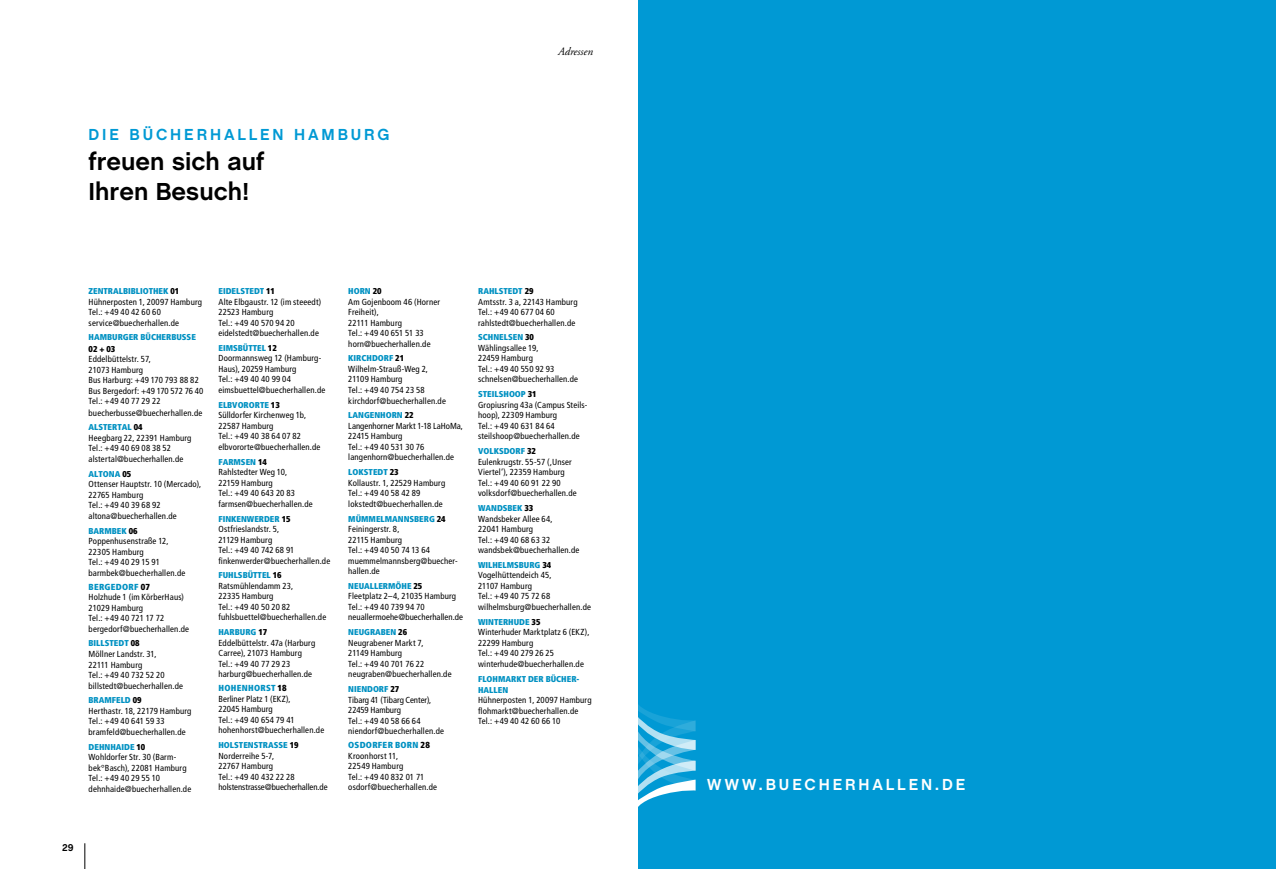
<style>
.page{position:relative;width:1276px;height:869px;background:#fff}
.page>*{position:absolute;margin:0;border:0;box-sizing:border-box;transform-origin:0 0}
.t1{font:700 25px/30px "Chalet";color:#000}
.t2{font:700 16.25px "Chalet";letter-spacing:.175em;color:#0099d4}
.t3{font:700 16.25px "Chalet";letter-spacing:.175em;color:#fff}
.t4{font:italic 11.25px "Adobe Garamond Pro";color:#000}
.t5{font:700 10px "Chalet";color:#000}
.t6{font:condensed 8.75px/10.5px "Frutiger";letter-spacing:.015em;color:#000}
.t7{font:900 condensed 8.5px/11.2px "Frutiger";color:#0091c2}
.t8{font:900 condensed 8.5px "Frutiger";color:#000}
.s1{color:#000}
.s2{font-weight:900;color:#0091c2}
.s3{font-weight:900}
</style>
<div class="page">
<div style="left:638px;top:0;width:638px;height:868px;background:#0099d4"></div>
<svg style="left:638px;top:704px;width:57px;height:102px"></svg>
<svg style="left:84px;top:843px;width:1px;height:25px"></svg>
<h2 class="t2" style="left:89px;top:125px;width:302px">DIE BÜCHERHALLEN HAMBURG</h2>
<h1 class="t1" style="left:89px;top:148px;width:177px">freuen sich auf<br>Ihren Besuch!</h1>
<p class="t4" style="left:558px;top:45px;width:36px">Adressen</p>
<p class="t7" style="left:89px;top:285px;width:92px">ZENTRALBIBLIOTHEK <span class="s1">01</span></p>
<p class="t6" style="left:89px;top:296px;width:115px">Hühnerposten 1, 20097 Hamburg<br>Tel.: +49 40 42 60 60 service@buecherhallen.de</p>
<p class="t7" style="left:89px;top:331px;width:109px">HAMBURGER BÜCHERBUSSE</p>
<p class="t8" style="left:89px;top:343px;width:28px">02 + 03</p>
<p class="t6" style="left:89px;top:354px;width:116px">Eddelbüttelstr. 57,<br>21073 Hamburg<br>Bus Harburg: +49 170 793 88 82<br>Bus Bergedorf: +49 170 572 76 40<br>Tel.: +49 40 77 29 22 buecherbusse@buecherhallen.de</p>
<p class="t7" style="left:89px;top:421px;width:55px">ALSTERTAL <span class="s1">04</span></p>
<p class="t6" style="left:89px;top:432px;width:104px">Heegbarg 22, 22391 Hamburg<br>Tel.: +49 40 69 08 38 52 alstertal@buecherhallen.de</p>
<p class="t7" style="left:89px;top:468px;width:44px">ALTONA <span class="s1">05</span></p>
<p class="t6" style="left:89px;top:478px;width:114px">Ottenser Hauptstr. 10 (Mercado),<br>22765 Hamburg<br>Tel.: +49 40 39 68 92 altona@buecherhallen.de</p>
<p class="t7" style="left:89px;top:524px;width:51px">BARMBEK <span class="s1">06</span></p>
<p class="t6" style="left:89px;top:535px;width:98px">Poppenhusenstraße 12,<br>22305 Hamburg<br>Tel.: +49 40 29 15 91 barmbek@buecherhallen.de</p>
<p class="t6" style="left:89px;top:581px;width:102px"><span class="s2">BERGEDORF</span> <span class="s3">07<br></span>Holzhude 1 (im KörberHaus)<br>21029 Hamburg<br>Tel.: +49 40 721 17 72 bergedorf@buecherhallen.de</p>
<p class="t7" style="left:89px;top:637px;width:52px">BILLSTEDT <span class="s1">08</span></p>
<p class="t6" style="left:89px;top:648px;width:96px">Möllner Landstr. 31,<br>22111 Hamburg<br>Tel.: +49 40 732 52 20 billstedt@buecherhallen.de</p>
<p class="t7" style="left:89px;top:694px;width:55px">BRAMFELD <span class="s1">09</span></p>
<p class="t6" style="left:89px;top:705px;width:104px">Herthastr. 18, 22179 Hamburg<br>Tel.: +49 40 641 59 33 bramfeld@buecherhallen.de</p>
<p class="t7" style="left:89px;top:740px;width:58px">DEHNHAIDE <span class="s1">10</span></p>
<p class="t6" style="left:89px;top:751px;width:104px">Wohldorfer Str. 30 (Barm&shy;bek°Basch), 22081 Hamburg<br>Tel.: +49 40 29 55 10 dehnhaide@buecherhallen.de</p>
<p class="t7" style="left:218px;top:285px;width:58px">EIDELSTEDT <span class="s1">11</span></p>
<p class="t6" style="left:218px;top:296px;width:104px">Alte Elbgaustr. 12 (im steeedt)<br>22523 Hamburg<br>Tel.: +49 40 570 94 20 eidelstedt@buecherhallen.de</p>
<p class="t7" style="left:218px;top:342px;width:60px">EIMSBÜTTEL <span class="s1">12</span></p>
<p class="t6" style="left:218px;top:353px;width:108px">Doormannsweg 12 (Hamburg-<br>Haus), 20259 Hamburg<br>Tel.: +49 40 40 99 04 eimsbuettel@buecherhallen.de</p>
<p class="t7" style="left:218px;top:399px;width:63px">ELBVORORTE <span class="s1">13</span></p>
<p class="t6" style="left:218px;top:410px;width:103px">Sülldorfer Kirchenweg 1b,<br>22587 Hamburg<br>Tel.: +49 40 38 64 07 82 elbvororte@buecherhallen.de</p>
<p class="t7" style="left:218px;top:456px;width:50px">FARMSEN <span class="s1">14</span></p>
<p class="t6" style="left:218px;top:466px;width:96px">Rahlstedter Weg 10,<br>22159 Hamburg<br>Tel.: +49 40 643 20 83 farmsen@buecherhallen.de</p>
<p class="t7" style="left:218px;top:512px;width:74px">FINKENWERDER <span class="s1">15</span></p>
<p class="t6" style="left:218px;top:523px;width:113px">Ostfrieslandstr. 5,<br>21129 Hamburg<br>Tel.: +49 40 742 68 91 finkenwerder@buecherhallen.de</p>
<p class="t7" style="left:218px;top:569px;width:65px">FUHLSBÜTTEL <span class="s1">16</span></p>
<p class="t6" style="left:218px;top:580px;width:109px">Ratsmühlendamm 23,<br>22335 Hamburg<br>Tel.: +49 40 50 20 82 fuhlsbuettel@buecherhallen.de</p>
<p class="t7" style="left:218px;top:626px;width:50px">HARBURG <span class="s1">17</span></p>
<p class="t6" style="left:218px;top:637px;width:98px">Eddelbüttelstr. 47a (Harburg<br>Carree), 21073 Hamburg<br>Tel.: +49 40 77 29 23 harburg@buecherhallen.de</p>
<p class="t6" style="left:218px;top:682px;width:107px"><span class="s2">HOHENHORST</span> <span class="s3">18<br></span>Berliner Platz 1 (EKZ),<br>22045 Hamburg<br>Tel.: +49 40 654 79 41 hohenhorst@buecherhallen.de</p>
<p class="t7" style="left:218px;top:739px;width:82px">HOLSTENSTRASSE <span class="s1">19</span></p>
<p class="t6" style="left:218px;top:750px;width:111px">Norderreihe 5-7,<br>22767 Hamburg<br>Tel.: +49 40 432 22 28 holstenstrasse@buecherhallen.de</p>
<p class="t7" style="left:348px;top:285px;width:35px">HORN <span class="s1">20</span></p>
<p class="t6" style="left:348px;top:296px;width:93px">Am Gojenboom 46 (Horner<br>Freiheit),<br>22111 Hamburg<br>Tel.: +49 40 651 51 33 horn@buecherhallen.de</p>
<p class="t7" style="left:348px;top:352px;width:57px">KIRCHDORF <span class="s1">21</span></p>
<p class="t6" style="left:348px;top:363px;width:99px">Wilhelm-Strauß-Weg 2,<br>21109 Hamburg<br>Tel.: +49 40 754 23 58 kirchdorf@buecherhallen.de</p>
<p class="t7" style="left:348px;top:409px;width:67px">LANGENHORN <span class="s1">22</span></p>
<p class="t6" style="left:348px;top:420px;width:116px">Langenhorner Markt 1-18 LaHoMa,<br>22415 Hamburg<br>Tel.: +49 40 531 30 76 langenhorn@buecherhallen.de</p>
<p class="t7" style="left:348px;top:466px;width:52px">LOKSTEDT <span class="s1">23</span></p>
<p class="t6" style="left:348px;top:477px;width:98px">Kollaustr. 1, 22529 Hamburg<br>Tel.: +49 40 58 42 89 lokstedt@buecherhallen.de</p>
<p class="t7" style="left:348px;top:512px;width:99px">MÜMMELMANNSBERG <span class="s1">24</span></p>
<p class="t6" style="left:348px;top:523px;width:111px">Feiningerstr. 8,<br>22115 Hamburg<br>Tel.: +49 40 50 74 13 64 muemmelmannsberg@buecher&shy;hallen.de</p>
<p class="t7" style="left:348px;top:580px;width:76px">NEUALLERMÖHE <span class="s1">25</span></p>
<p class="t6" style="left:348px;top:591px;width:116px">Fleetplatz 2–4, 21035 Hamburg<br>Tel.: +49 40 739 94 70 neuallermoehe@buecherhallen.de</p>
<p class="t7" style="left:348px;top:626px;width:60px">NEUGRABEN <span class="s1">26</span></p>
<p class="t6" style="left:348px;top:637px;width:105px">Neugrabener Markt 7,<br>21149 Hamburg<br>Tel.: +49 40 701 76 22 neugraben@buecherhallen.de</p>
<p class="t7" style="left:348px;top:683px;width:52px">NIENDORF <span class="s1">27</span></p>
<p class="t6" style="left:348px;top:694px;width:97px">Tibarg 41 (Tibarg Center),<br>22459 Hamburg<br>Tel.: +49 40 58 66 64 niendorf@buecherhallen.de</p>
<p class="t6" style="left:348px;top:739px;width:90px"><span class="s2">OSDORFER BORN</span> <span class="s3">28<br></span>Kroonhorst 11,<br>22549 Hamburg<br>Tel.: +49 40 832 01 71 osdorf@buecherhallen.de</p>
<p class="t7" style="left:478px;top:285px;width:57px">RAHLSTEDT <span class="s1">29</span></p>
<p class="t6" style="left:478px;top:296px;width:101px">Amtsstr. 3 a, 22143 Hamburg<br>Tel.: +49 40 677 04 60 rahlstedt@buecherhallen.de</p>
<p class="t7" style="left:478px;top:331px;width:57px">SCHNELSEN <span class="s1">30</span></p>
<p class="t6" style="left:478px;top:342px;width:101px">Wählingsallee 19,<br>22459 Hamburg<br>Tel.: +49 40 550 92 93 schnelsen@buecherhallen.de</p>
<p class="t7" style="left:478px;top:388px;width:60px">STEILSHOOP <span class="s1">31</span></p>
<p class="t6" style="left:478px;top:399px;width:111px">Gropiusring 43a (Campus Steils&shy;hoop), 22309 Hamburg<br>Tel.: +49 40 631 84 64 steilshoop@buecherhallen.de</p>
<p class="t7" style="left:478px;top:445px;width:59px">VOLKSDORF <span class="s1">32</span></p>
<p class="t6" style="left:478px;top:456px;width:100px">Eulenkrugstr. 55-57 (‚Unser<br>Viertel‘), 22359 Hamburg<br>Tel.: +49 40 60 91 22 90 volksdorf@buecherhallen.de</p>
<p class="t7" style="left:478px;top:502px;width:57px">WANDSBEK <span class="s1">33</span></p>
<p class="t6" style="left:478px;top:513px;width:103px">Wandsbeker Allee 64,<br>22041 Hamburg<br>Tel.: +49 40 68 63 32 wandsbek@buecherhallen.de</p>
<p class="t7" style="left:478px;top:559px;width:75px">WILHELMSBURG <span class="s1">34</span></p>
<p class="t6" style="left:478px;top:570px;width:114px">Vogelhüttendeich 45,<br>21107 Hamburg<br>Tel.: +49 40 75 72 68 wilhelmsburg@buecherhallen.de</p>
<p class="t7" style="left:478px;top:615px;width:64px">WINTERHUDE <span class="s1">35</span></p>
<p class="t6" style="left:478px;top:626px;width:113px">Winterhuder Marktplatz 6 (EKZ),<br>22299 Hamburg<br>Tel.: +49 40 279 26 25 winterhude@buecherhallen.de</p>
<p class="t7" style="left:478px;top:672px;width:103px">FLOHMARKT DER BÜCHER-<br>HALLEN</p>
<p class="t6" style="left:478px;top:694px;width:115px">Hühnerposten 1, 20097 Hamburg flohmarkt@buecherhallen.de<br>Tel.: +49 40 42 60 66 10</p>
<p class="t5" style="left:62px;top:841px;width:13px">29</p>
<h2 class="t3" style="left:707px;top:774px;width:260px">WWW.BUECHERHALLEN.DE</h2>
</div>
